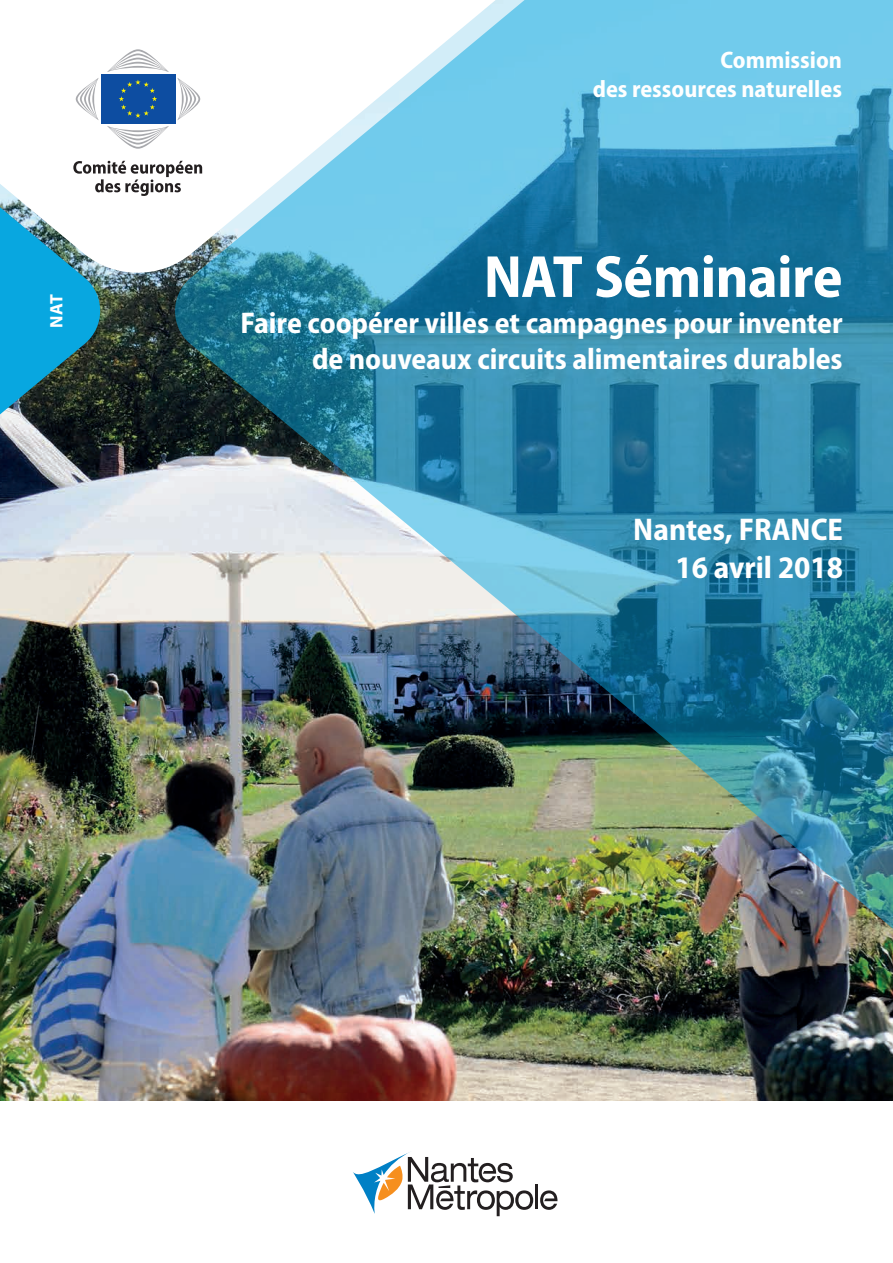
<style>
.page{position:relative;width:893px;height:1263px;background:#fff}
.page>*{position:absolute;margin:0;border:0;box-sizing:border-box;transform-origin:0 0}
.t1{font:700 semi-condensed 60px "Myriad Pro";letter-spacing:-.01em;color:#fff}
.t2{font:700 semi-condensed 31.5px/37.8px "Myriad Pro";color:#fff;text-align:right}
.t3{font:700 semi-condensed 30px/36px "Myriad Pro";letter-spacing:-.005em;color:#fff;text-align:right}
.t4{font:700 semi-condensed 24px/28.8px "Myriad Pro";color:#fff;text-align:right}
.t5{font:700 18px "Myriad Pro";color:#fff}
</style>
<div class="page">
<img style="left:0;top:509px;width:174px;height:592px">
<img style="left:174px;top:0;width:719px;height:1217px">
<div style="left:99px;top:72px;width:78px;height:54px;background:#fff"></div>
<div style="left:101px;top:74px;width:74px;height:50px;background:#0d4da1"></div>
<svg style="left:107px;top:49px;width:62px;height:23px"></svg>
<img style="left:0;top:78px;width:202px;height:431px">
<p class="t5" style="left:45px;top:328px;width:35px;rotate:-90deg">NAT</p>
<p class="t4" style="left:593px;top:46px;width:251px">Commission<br>des ressources naturelles</p>
<h1 class="t1" style="left:484px;top:243px;width:360px">NAT Séminaire</h1>
<p class="t3" style="left:241px;top:305px;width:603px">Faire coopérer villes et campagnes pour inventer de nouveaux circuits alimentaires durables</p>
<p class="t2" style="left:633px;top:511px;width:211px">Nantes, FRANCE<br>16 avril 2018</p>
</div>
